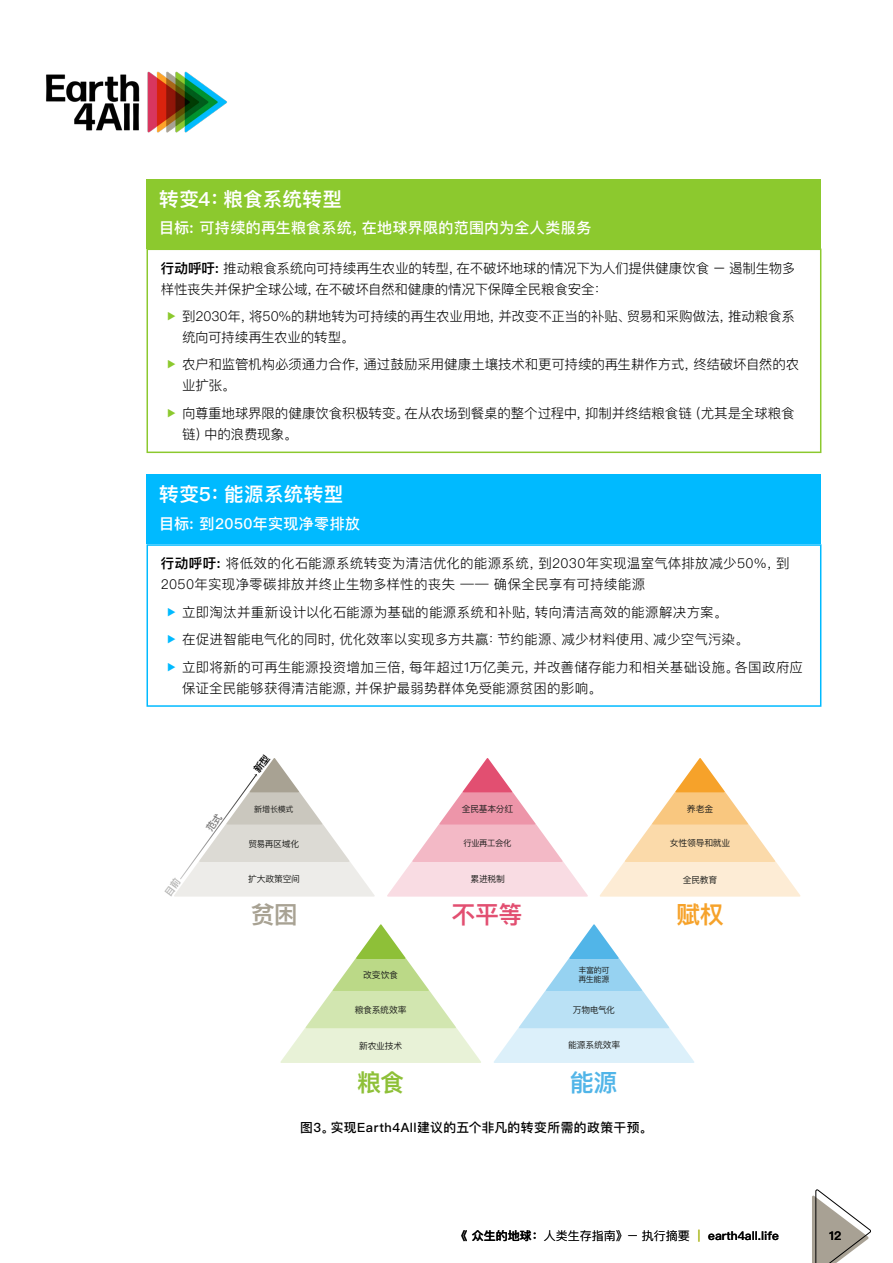
<style>
.page{position:relative;width:893px;height:1263px;background:#fff}
.page>*{position:absolute;margin:0;border:0;box-sizing:border-box;transform-origin:0 0}
.t1{font:600 24px "Ping Fang SC";color:#e24f71}
.t2{font:600 24px "Ping Fang SC";color:#a8a293}
.t3{font:600 24px "Ping Fang SC";color:#8ec038}
.t4{font:600 24px "Ping Fang SC";color:#51b5e8}
.t5{font:600 24px "Ping Fang SC";color:#f6a22a}
.t6{font:600 19.5px "Ping Fang SC";letter-spacing:.025em;color:#fff}
.t7{font:500 15px "Ping Fang SC";letter-spacing:.025em;color:#fff}
.t8{font:300 13.5px/21px "Ping Fang SC";color:#000}
.t9{font:300 13.5px/21px "Ping Fang SC";letter-spacing:.025em;color:#000}
.t10{font:500 12.75px "Ping Fang SC";letter-spacing:.035em;color:#000}
.t11{font:600 12px "Ping Fang SC";color:#000}
.t12{font:8.85px "Ping Fang SC";letter-spacing:-.025em;color:#1d1e1c}
.t13{font:8.4px "Ping Fang SC";letter-spacing:-.06em;color:#1d1e1c}
.t14{font:7.95px/9.1px "Ping Fang SC";letter-spacing:-.04em;color:#1d1e1c}
.s1{font-weight:600}
.s2{font-weight:300}
.s3{font-weight:500;color:#ffa32b}
</style>
<div class="page">
<img style="left:46px;top:71px;width:181px;height:62px">
<svg style="left:812px;top:1189px;width:59px;height:74px"></svg>
<div style="left:146px;top:179px;width:675px;height:70px;background:#8cc92e"></div>
<div style="left:146px;top:474px;width:675px;height:70px;background:#00baff"></div>
<div style="left:146px;top:249px;width:675px;height:204px;border:2px solid #8cc92e"></div>
<div style="left:146px;top:544px;width:675px;height:163px;border:2px solid #00baff"></div>
<svg style="left:387px;top:758px;width:201px;height:139px"></svg>
<svg style="left:280px;top:924px;width:201px;height:139px"></svg>
<svg style="left:494px;top:924px;width:200px;height:139px"></svg>
<svg style="left:600px;top:758px;width:200px;height:139px"></svg>
<svg style="left:174px;top:758px;width:201px;height:139px"></svg>
<h2 class="t6" style="left:159px;top:187px;width:184px">转变4：粮食系统转型</h2>
<p class="t7" style="left:159px;top:218px;width:434px"><span class="s1">目标:</span> 可持续的再生粮食系统，在地球界限的范围内为全人类服务</p>
<p class="t8" style="left:161px;top:257px;width:636px"><span class="s1">行动呼吁:</span> 推动粮食系统向可持续再生农业的转型，在不破坏地球的情况下为人们提供健康饮食 – 遏制生物多样性丧失并保护全球公域，在不破坏自然和健康的情况下保障全民粮食安全：</p>
<p class="t8" style="left:182px;top:306px;width:614px">到2030年，将50%的耕地转为可持续的再生农业用地，并改变不正当的补贴、贸易和采购做法，推动粮食系统向可持续再生农业的转型。</p>
<p class="t8" style="left:182px;top:354px;width:619px">农户和监管机构必须通力合作，通过鼓励采用健康土壤技术和更可持续的再生耕作方式，终结破坏自然的农业扩张。</p>
<p class="t8" style="left:182px;top:402px;width:614px">向尊重地球界限的健康饮食积极转变。在从农场到餐桌的整个过程中，抑制并终结粮食链（尤其是全球粮食链）中的浪费现象。</p>
<h2 class="t6" style="left:159px;top:482px;width:186px">转变5：能源系统转型</h2>
<p class="t7" style="left:159px;top:514px;width:202px"><span class="s1">目标:</span> 到2050年实现净零排放</p>
<p class="t9" style="left:161px;top:553px;width:630px"><span class="s1">行动呼吁:</span> 将低效的化石能源系统转变为清洁优化的能源系统，到2030年实现温室气体排放减少50%，到<br>2050年实现净零碳排放并终止生物多样性的丧失 —— 确保全民享有可持续能源</p>
<p class="t8" style="left:182px;top:598px;width:623px;line-height:27.5px">立即淘汰并重新设计以化石能源为基础的能源系统和补贴，转向清洁高效的能源解决方案。<br>在促进智能电气化的同时，优化效率以实现多方共赢：节约能源、减少材料使用、减少空气污染。<br>立即将新的可再生能源投资增加三倍，每年超过1万亿美元，并改善储存能力和相关基础设施。各国政府应</p>
<p class="t8" style="left:182px;top:677px;width:421px">保证全民能够获得清洁能源，并保护最弱势群体免受能源贫困的影响。</p>
<p class="t14" style="left:254px;top:804px;width:41px">新增长模式</p>
<p class="t12" style="left:462px;top:803px;width:53px">全民基本分红</p>
<p class="t12" style="left:248px;top:838px;width:52px">贸易再区域化</p>
<p class="t13" style="left:463px;top:838px;width:50px">行业再工会化</p>
<p class="t12" style="left:248px;top:873px;width:53px">扩大政策空间</p>
<p class="t12" style="left:470px;top:873px;width:36px">累进税制</p>
<h1 class="t2" style="left:251px;top:900px;width:49px">贫困</h1>
<h1 class="t1" style="left:452px;top:900px;width:73px">不平等</h1>
<p class="t12" style="left:363px;top:969px;width:36px">改变饮食</p>
<p class="t12" style="left:355px;top:1005px;width:53px">粮食系统效率</p>
<p class="t14" style="left:578px;top:966px;width:33px">丰富的可再生能源</p>
<p class="t12" style="left:573px;top:1005px;width:44px">万物电气化</p>
<p class="t12" style="left:359px;top:1040px;width:45px">新农业技术</p>
<p class="t12" style="left:568px;top:1040px;width:54px">能源系统效率</p>
<h1 class="t3" style="left:357px;top:1067px;width:49px">粮食</h1>
<h1 class="t4" style="left:570px;top:1067px;width:49px">能源</h1>
<p class="t10" style="left:300px;top:1119px;width:354px">图3。实现Earth4All建议的五个非凡的转变所需的政策干预。</p>
<p class="t12" style="left:687px;top:803px;width:28px">养老金</p>
<p class="t12" style="left:670px;top:837px;width:62px">女性领导和就业</p>
<p class="t12" style="left:683px;top:874px;width:36px">全民教育</p>
<h1 class="t5" style="left:676px;top:900px;width:49px">赋权</h1>
<p class="t11" style="left:456px;top:1228px;width:324px">《 众生的地球：<span class="s2">人类生存指南》– 执行摘要</span> <span class="s3">|</span> earth4all.life</p>
<p class="t11" style="left:829px;top:1228px;width:14px">12</p>
</div>
